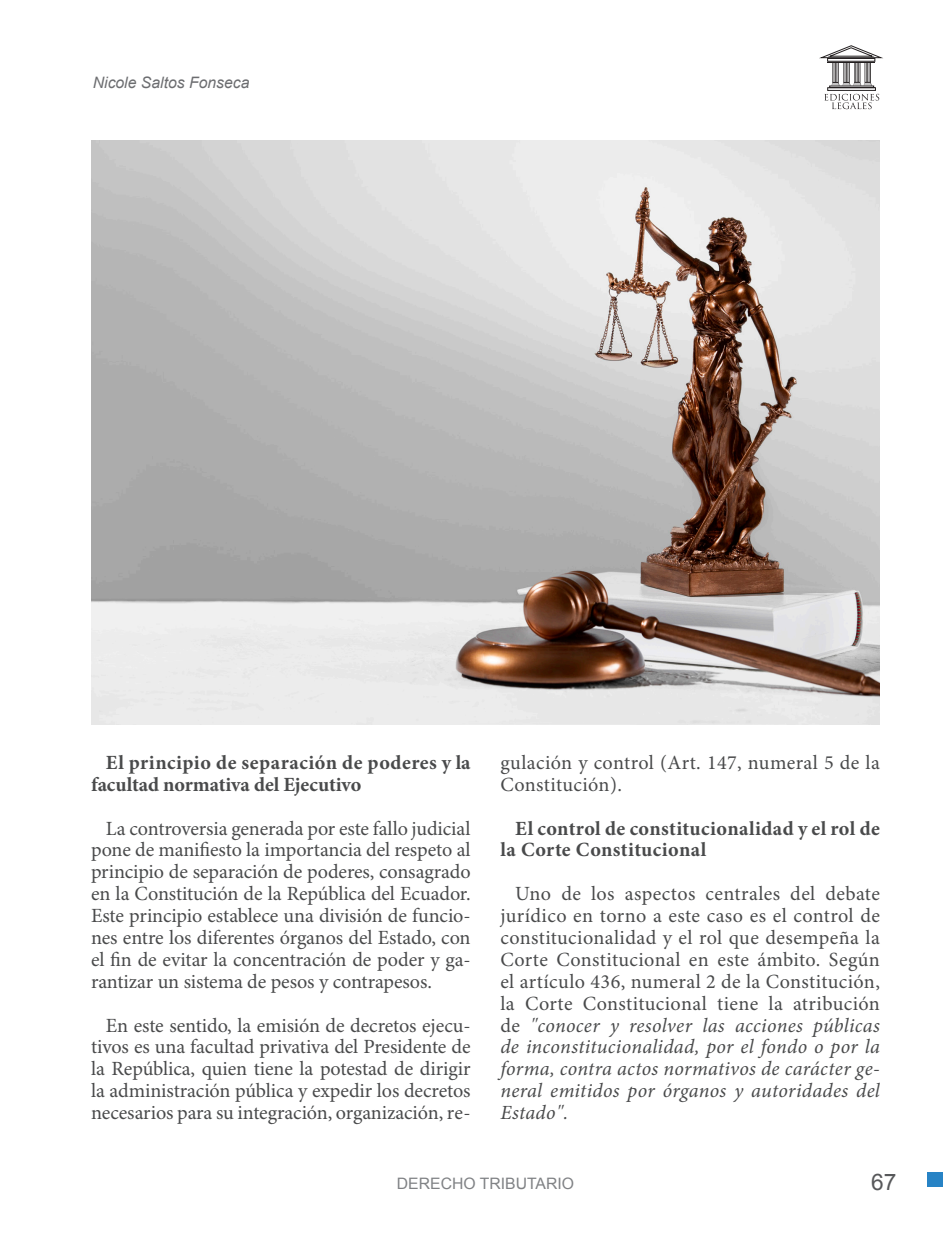
<style>
.page{position:relative;width:943px;height:1241px;background:#fff}
.page>*{position:absolute;margin:0;border:0;box-sizing:border-box;transform-origin:0 0}
.t1{font:22.75px "Arial";color:#57585a}
.TEXTO_REGULAR{font:20.12px/21.9px "Minion Pro";letter-spacing:.005em;color:#494a4b;text-align:justify}
.TEXTO_REGULAR-2{font:700 20.12px/21.9px "Minion Pro";letter-spacing:.015em;color:#494a4b}
.t2{font:italic 15.75px "Arial";color:#6c6d70}
.t3{font:15.75px "Arial";color:#808285}
.s1{font-style:italic}
</style>
<div class="page">
<div style="left:927px;top:1172px;width:16px;height:14px;background:#2783c5"></div>
<svg style="left:824px;top:94px;width:55px;height:15px"></svg>
<svg style="left:819px;top:45px;width:64px;height:41px"></svg>
<div style="left:827px;top:87px;width:48px;height:4px;border:1px solid #231f20"></div>
<div style="left:829px;top:86px;width:44px;height:2px;border:1px solid #231f20"></div>
<img style="left:91px;top:140px;width:789px;height:584px">
<p class="t2" style="left:93px;top:72px;width:158px">Nicole Saltos Fonseca</p>
<p class="TEXTO_REGULAR-2" style="left:91px;top:751px;width:381px;text-indent:15px">El principio de separación de poderes y la facultad normativa del Ejecutivo</p>
<p class="TEXTO_REGULAR" style="left:91px;top:817px;width:381px;text-indent:15px">La controversia generada por este fallo judicial pone de manifiesto la importancia del respeto al principio de separación de poderes, consagrado en la Constitución de la República del Ecuador.<br>Este principio establece una división de funcio&shy;nes entre los diferentes órganos del Estado, con el fin de evitar la concentración de poder y ga&shy;rantizar un sistema de pesos y contrapesos.</p>
<p class="TEXTO_REGULAR" style="left:91px;top:1014px;width:381px;text-indent:15px">En este sentido, la emisión de decretos ejecu&shy;tivos es una facultad privativa del Presidente de la República, quien tiene la potestad de dirigir la administración pública y expedir los decretos necesarios para su integración, organización, re-</p>
<p class="TEXTO_REGULAR" style="left:500px;top:752px;width:381px">gulación y control (Art. 147, numeral 5 de la<br>Constitución).</p>
<p class="TEXTO_REGULAR-2" style="left:500px;top:816px;width:381px;text-indent:15px">El control de constitucionalidad y el rol de la Corte Constitucional</p>
<p class="TEXTO_REGULAR" style="left:500px;top:883px;width:381px;text-indent:15px">Uno de los aspectos centrales del debate jurídico en torno a este caso es el control de constitucionalidad y el rol que desempeña la Corte Constitucional en este ámbito. Según el artículo 436, numeral 2 de la Constitución, la Corte Constitucional tiene la atribución de <span class="s1">"conocer y resolver las acciones públicas de inconstitucionalidad, por el fondo o por la forma, contra actos normativos de carácter ge&shy;neral emitidos por órganos y autoridades del Estado".</span></p>
<p class="t3" style="left:397px;top:1172px;width:179px">DERECHO TRIBUTARIO</p>
<p class="t1" style="left:871px;top:1166px;width:27px">67</p>
</div>
